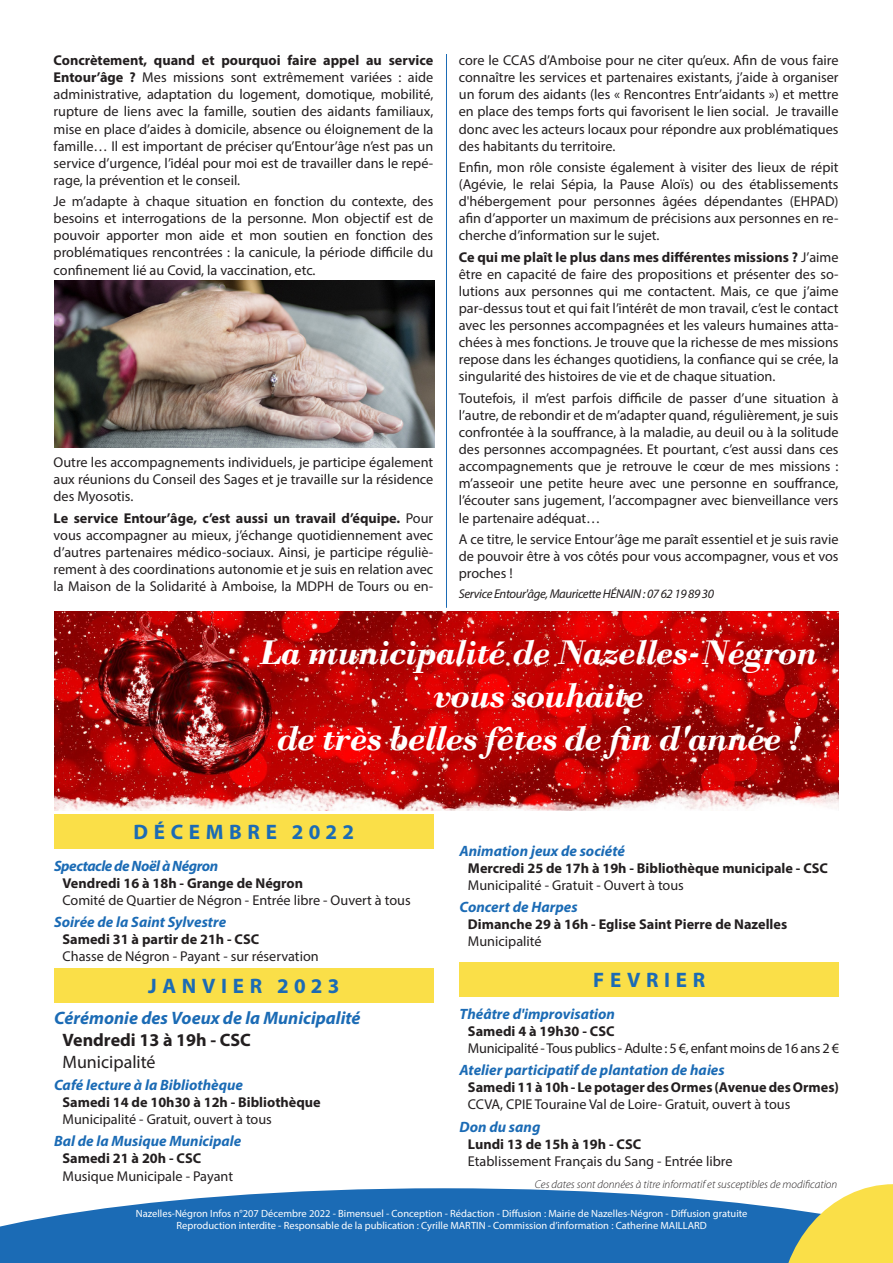
<style>
.page{position:relative;width:893px;height:1263px;background:#fff}
.page>*{position:absolute;margin:0;border:0;box-sizing:border-box;transform-origin:0 0}
.Info_italique{font:italic 700 36px "Bodoni";letter-spacing:-.03em;color:#fff}
.Titre_bleu{font:700 21px "Myriad Pro";letter-spacing:.27em;color:#1b6bb5}
.Agenda_date{font:italic 700 18px "Myriad Pro";color:#1b6bb5}
.Agenda_date-2{font:700 18px "Myriad Pro";color:#231f20}
.Agenda_texte{font:18px "Myriad Pro";color:#231f20}
.Agenda_titre{font:italic 700 15px "Myriad Pro";color:#1b6bb5}
.Agenda_titre-2{font:italic 700 15px "Myriad Pro";letter-spacing:-.03em;color:#1b6bb5}
.Texte{font:14.25px/17.1px "Myriad Pro";color:#231f20;text-align:justify}
.Agenda_date-3{font:700 14.25px "Myriad Pro";color:#231f20}
.Agenda_texte-2{font:14.25px "Myriad Pro";color:#231f20}
.Agenda_texte-3{font:14.25px "Myriad Pro";letter-spacing:-.02em;color:#231f20}
.Agenda_date-4{font:14.25px "Myriad Pro";color:#231f20}
.Info_italique-2{font:italic 12.75px "Myriad Pro";letter-spacing:-.03em;color:#231f20}
.Texte-2{font:italic 300 11.25px "Myriad Pro";color:#231f20}
.Coordonnées_mairie{font:10.5px "Myriad Pro";color:#fff}
.Ours{font:10.5px "Myriad Pro";color:#fff}
.s1{font-weight:700}
</style>
<div class="page">
<img style="left:54px;top:612px;width:784px;height:199px">
<svg style="left:0;top:1188px;width:776px;height:75px;background:#387dbe"></svg>
<svg style="left:776px;top:1184px;width:117px;height:79px"></svg>
<hr style="left:446px;top:54px;width:1px;height:554px;background:#1b6bb5">
<div style="left:54px;top:814px;width:379px;height:35px;background:#fadf48"></div>
<div style="left:54px;top:968px;width:379px;height:35px;background:#fadf48"></div>
<div style="left:459px;top:962px;width:380px;height:34px;background:#fadf48"></div>
<img style="left:54px;top:281px;width:380px;height:166px">
<p class="Texte" style="left:54px;top:52px;width:381px"><span class="s1">Concrètement, quand et pourquoi faire appel au service Entour’âge ?</span> Mes missions sont extrêmement variées : aide administrative, adaptation du logement, domotique, mobilité, rupture de liens avec la famille, soutien des aidants familiaux, mise en place d’aides à domicile, absence ou éloignement de la famille… Il est important de préciser qu’Entour’âge n’est pas un service d’urgence, l’idéal pour moi est de travailler dans le repé&shy;rage, la prévention et le conseil.</p>
<p class="Texte" style="left:54px;top:193px;width:381px">Je m’adapte à chaque situation en fonction du contexte, des besoins et interrogations de la personne. Mon objectif est de pouvoir apporter mon aide et mon soutien en fonction des problématiques rencontrées : la canicule, la période difficile du confinement lié au Covid, la vaccination, etc.</p>
<p class="Texte" style="left:54px;top:453px;width:381px">Outre les accompagnements individuels, je participe également aux réunions du Conseil des Sages et je travaille sur la résidence des Myosotis.</p>
<p class="Texte" style="left:54px;top:509px;width:381px"><span class="s1">Le service Entour’âge, c’est aussi un travail d’équipe.</span> Pour vous accompagner au mieux, j’échange quotidiennement avec d’autres partenaires médico-sociaux. Ainsi, je participe réguliè&shy;rement à des coordinations autonomie et je suis en relation avec la Maison de la Solidarité à Amboise, la MDPH de Tours ou en-</p>
<p class="Texte" style="left:459px;top:52px;width:381px">core le CCAS d’Amboise pour ne citer qu’eux. Afin de vous faire connaître les services et partenaires existants, j’aide à organiser un forum des aidants (les « Rencontres Entr’aidants ») et mettre en place des temps forts qui favorisent le lien social. Je travaille donc avec les acteurs locaux pour répondre aux problématiques des habitants du territoire.</p>
<p class="Texte" style="left:459px;top:158px;width:381px">Enfin, mon rôle consiste également à visiter des lieux de répit (Agévie, le relai Sépia, la Pause Aloïs) ou des établissements d'hébergement pour personnes âgées dépendantes (EHPAD) afin d’apporter un maximum de précisions aux personnes en re&shy;cherche d’information sur le sujet.</p>
<p class="Texte" style="left:459px;top:248px;width:381px"><span class="s1">Ce qui me plaît le plus dans mes différentes missions ?</span> J’aime être en capacité de faire des propositions et présenter des so&shy;lutions aux personnes qui me contactent. Mais, ce que j’aime par-dessus tout et qui fait l’intérêt de mon travail, c’est le contact avec les personnes accompagnées et les valeurs humaines atta&shy;chées à mes fonctions. Je trouve que la richesse de mes missions repose dans les échanges quotidiens, la confiance qui se crée, la singularité des histoires de vie et de chaque situation.</p>
<p class="Texte" style="left:459px;top:389px;width:381px">Toutefois, il m’est parfois difficile de passer d’une situation à l’autre, de rebondir et de m’adapter quand, régulièrement, je suis confrontée à la souffrance, à la maladie, au deuil ou à la solitude des personnes accompagnées. Et pourtant, c’est aussi dans ces accompagnements que je retrouve le cœur de mes missions : m’asseoir une petite heure avec une personne en souffrance, l’écouter sans jugement, l’accompagner avec bienveillance vers le partenaire adéquat…</p>
<p class="Texte" style="left:459px;top:530px;width:381px">A ce titre, le service Entour’âge me paraît essentiel et je suis ravie de pouvoir être à vos côtés pour vous accompagner, vous et vos proches !</p>
<p class="Info_italique-2" style="left:459px;top:585px;width:257px">Service Entour'âge, Mauricette HÉNAIN : 07 62 19 89 30</p>
<p class="Info_italique" style="left:259px;top:630px;width:560px">La municipalité de Nazelles-Négron</p>
<p class="Info_italique" style="left:433px;top:674px;width:212px">vous souhaite</p>
<p class="Info_italique" style="left:277px;top:717px;width:524px">de très belles fêtes de fin d'année !</p>
<p class="Titre_bleu" style="left:134px;top:819px;width:222px">DÉCEMBRE 2022</p>
<p class="Agenda_titre-2" style="left:54px;top:856px;width:166px">Spectacle de Noël à Négron</p>
<p class="Agenda_date-3" style="left:63px;top:873px;width:242px">Vendredi 16 à 18h - Grange de Négron</p>
<p class="Agenda_texte-2" style="left:63px;top:891px;width:350px">Comité de Quartier de Négron - Entrée libre - Ouvert à tous</p>
<p class="Agenda_titre" style="left:54px;top:912px;width:174px">Soirée de la Saint Sylvestre</p>
<p class="Agenda_date-3" style="left:63px;top:930px;width:198px">Samedi 31 à partir de 21h - CSC</p>
<p class="Agenda_date-4" style="left:63px;top:948px;width:258px">Chasse de Négron - Payant - sur réservation</p>
<p class="Titre_bleu" style="left:148px;top:973px;width:193px">JANVIER 2023</p>
<p class="Agenda_date" style="left:54px;top:1007px;width:308px">Cérémonie des Voeux de la Municipalité</p>
<p class="Agenda_date-2" style="left:63px;top:1028px;width:190px">Vendredi 13 à 19h - CSC</p>
<p class="Agenda_texte" style="left:63px;top:1050px;width:95px">Municipalité</p>
<p class="Agenda_titre" style="left:54px;top:1075px;width:191px">Café lecture à la Bibliothèque</p>
<p class="Agenda_date-3" style="left:63px;top:1093px;width:260px">Samedi 14 de 10h30 à 12h - Bibliothèque</p>
<p class="Agenda_texte-2" style="left:63px;top:1110px;width:211px">Municipalité - Gratuit, ouvert à tous</p>
<p class="Agenda_titre" style="left:54px;top:1131px;width:189px">Bal de la Musique Municipale</p>
<p class="Agenda_date-3" style="left:63px;top:1149px;width:140px">Samedi 21 à 20h - CSC</p>
<p class="Agenda_texte-2" style="left:63px;top:1167px;width:172px">Musique Municipale - Payant</p>
<p class="Agenda_titre" style="left:459px;top:841px;width:167px">Animation jeux de société</p>
<p class="Agenda_date-3" style="left:468px;top:859px;width:362px">Mercredi 25 de 17h à 19h - Bibliothèque municipale - CSC</p>
<p class="Agenda_texte-2" style="left:468px;top:876px;width:217px">Municipalité - Gratuit - Ouvert à tous</p>
<p class="Agenda_titre" style="left:459px;top:897px;width:120px">Concert de Harpes</p>
<p class="Agenda_date-3" style="left:468px;top:915px;width:321px">Dimanche 29 à 16h - Eglise Saint Pierre de Nazelles</p>
<p class="Agenda_texte-2" style="left:468px;top:933px;width:75px">Municipalité</p>
<p class="Titre_bleu" style="left:593px;top:966px;width:113px">FEVRIER</p>
<p class="Agenda_titre" style="left:459px;top:1004px;width:157px">Théâtre d'improvisation</p>
<p class="Agenda_date-3" style="left:468px;top:1022px;width:148px">Samedi 4 à 19h30 - CSC</p>
<p class="Agenda_texte-3" style="left:468px;top:1039px;width:373px">Municipalité - Tous publics - Adulte : 5 €, enfant moins de 16 ans 2 €</p>
<p class="Agenda_titre" style="left:459px;top:1060px;width:267px">Atelier participatif de plantation de haies</p>
<p class="Agenda_date-3" style="left:468px;top:1078px;width:372px">Samedi 11 à 10h - Le potager des Ormes (Avenue des Ormes)</p>
<p class="Agenda_texte-2" style="left:468px;top:1096px;width:324px">CCVA, CPIE Touraine Val de Loire- Gratuit, ouvert à tous</p>
<p class="Agenda_titre" style="left:459px;top:1117px;width:82px">Don du sang</p>
<p class="Agenda_date-3" style="left:468px;top:1134px;width:175px">Lundi 13 de 15h à 19h - CSC</p>
<p class="Agenda_texte-2" style="left:468px;top:1152px;width:266px">Etablissement Français du Sang - Entrée libre</p>
<p class="Texte-2" style="left:535px;top:1178px;width:304px">Ces dates sont données à titre informatif et susceptibles de modification</p>
<p class="Coordonnées_mairie" style="left:136px;top:1206px;width:613px">Nazelles-Négron Infos n°207 Décembre 2022 - Bimensuel - Conception - Rédaction - Diffusion : Mairie de Nazelles-Négron - Diffusion gratuite</p>
<p class="Ours" style="left:176px;top:1219px;width:532px">Reproduction interdite - Responsable de la publication : Cyrille MARTIN - Commission d’information : Catherine MAILLARD</p>
</div>
